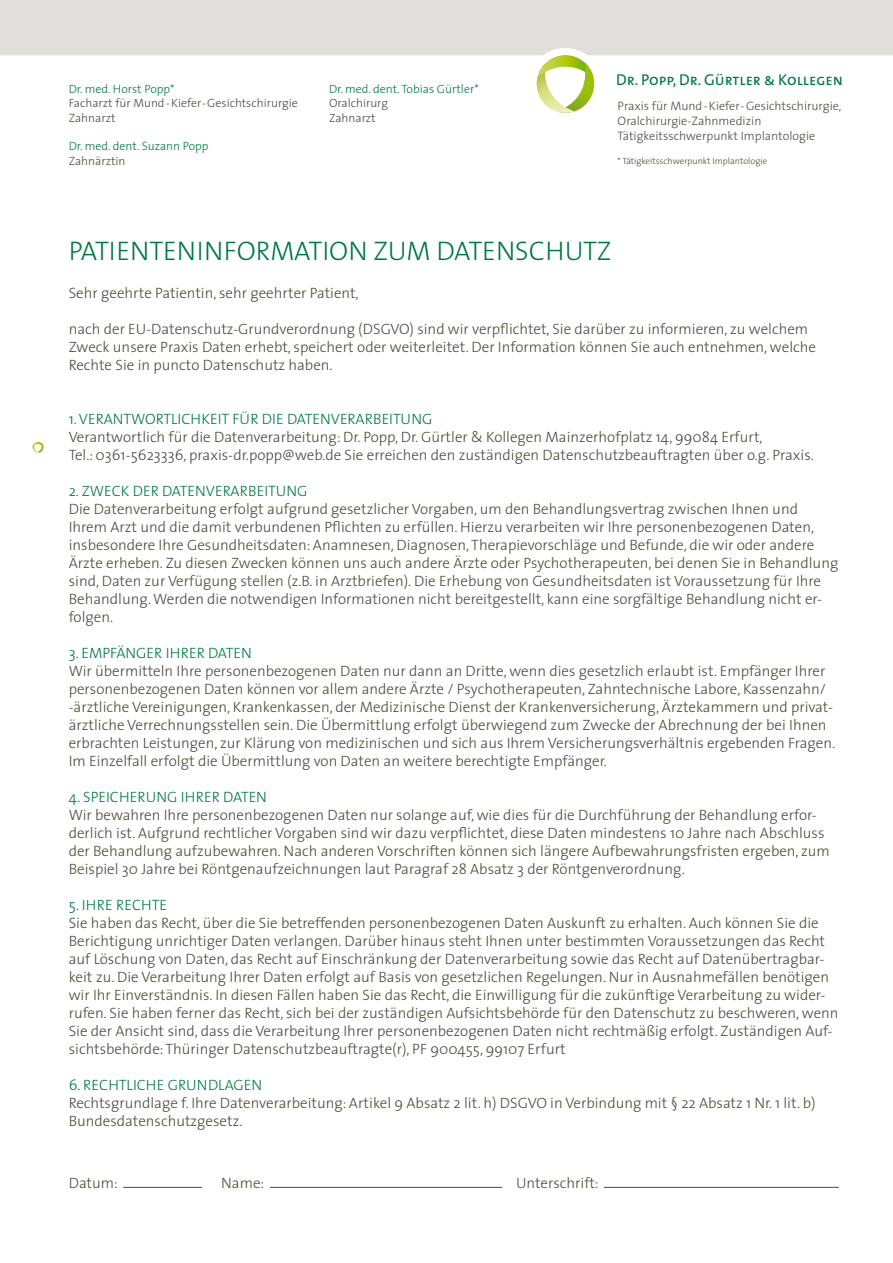
<style>
.page{position:relative;width:893px;height:1263px;background:#fff}
.page>*{position:absolute;margin:0;border:0;box-sizing:border-box;transform-origin:0 0}
.t1{font:300 27px "The Sans";color:#007844}
.t2{font:15.75px "The Sans Caps";color:#007844}
.t3{font:300 15px/18px "The Sans";color:#4d4c3b}
.t4{font:300 15px "The Sans";color:#007844}
.t5{font:300 12.3px/14.7px "The Sans";color:#4d4c3b}
.t6{font:300 12px/14.4px "The Sans";color:#4d4c3b}
.t7{font:300 12px "The Sans";color:#007844}
.t8{font:300 9px "The Sans";color:#4d4c3b}
</style>
<div class="page">
<svg style="left:33px;top:441px;width:11px;height:12px"></svg>
<svg style="left:537px;top:55px;width:60px;height:58px"></svg>
<div style="left:0;top:0;width:893px;height:55px;background:#e0dfdc"></div>
<hr style="left:123px;top:1187px;width:79px;height:1px;background:#4d4c3b">
<hr style="left:270px;top:1187px;width:232px;height:1px;background:#4d4c3b">
<hr style="left:604px;top:1187px;width:235px;height:1px;background:#4d4c3b">
<p class="t7" style="left:69px;top:81px;width:107px">Dr. med. Horst Popp*</p>
<p class="t6" style="left:69px;top:96px;width:231px">Facharzt für Mund- Kiefer-Gesichtschirurgie<br>Zahnarzt</p>
<p class="t7" style="left:69px;top:139px;width:141px">Dr. med. dent. Suzann Popp</p>
<p class="t6" style="left:69px;top:154px;width:58px">Zahnärztin</p>
<p class="t7" style="left:329px;top:81px;width:151px">Dr. med. dent. Tobias Gürtler*</p>
<p class="t6" style="left:329px;top:96px;width:61px">Oralchirurg<br>Zahnarzt</p>
<p class="t2" style="left:616px;top:70px;width:228px">Dr. Popp, Dr. Gürtler &amp; Kollegen</p>
<p class="t5" style="left:618px;top:99px;width:225px">Praxis für Mund-Kiefer- Gesichtschirurgie,<br>Oralchirurgie-Zahnmedizin<br>Tätigkeitsschwerpunkt Implantologie</p>
<p class="t8" style="left:618px;top:155px;width:151px">* Tätigkeitsschwerpunkt Implantologie</p>
<h1 class="t1" style="left:69px;top:233px;width:544px">PATIENTENINFORMATION zum DATENSCHUTZ</h1>
<p class="t3" style="left:69px;top:284px;width:291px">Sehr geehrte Patientin, sehr geehrter Patient,</p>
<p class="t3" style="left:69px;top:320px;width:749px">nach der EU-Datenschutz-Grundverordnung (DSGVO) sind wir verpflichtet, Sie darüber zu informieren, zu welchem<br>Zweck unsere Praxis Daten erhebt, speichert oder weiterleitet. Der Information können Sie auch entnehmen, welche<br>Rechte Sie in puncto Datenschutz haben.</p>
<p class="t4" style="left:69px;top:409px;width:365px">1. VERANTWORTLICHKEIT FÜR DIE DATENVERARBEITU NG</p>
<p class="t3" style="left:69px;top:428px;width:747px">Verantwortlich für die Datenverarbeitung: Dr. Popp, Dr. Gürtler &amp; Kollegen Mainzerhofplatz 14, 99084 Erfurt,<br>Tel.: 0361-5623336, praxis-dr.popp@web.de Sie erreichen den zuständigen Datenschutzbeauftragten über o.g. Praxis.</p>
<p class="t4" style="left:69px;top:481px;width:240px">2. ZWECK DER DATENVERARBEITU NG</p>
<p class="t3" style="left:69px;top:500px;width:771px">Die Datenverarbeitung erfolgt aufgrund gesetzlicher Vorgaben, um den Behandlungsvertrag zwischen Ihnen und Ihrem Arzt und die damit verbundenen Pflichten zu erfüllen. Hierzu verarbeiten wir Ihre personenbezogenen Daten, insbesondere Ihre Gesundheitsdaten: Anamnesen, Diagnosen, Therapievorschläge und Befunde, die wir oder andere Ärzte erheben. Zu diesen Zwecken können uns auch andere Ärzte oder Psychotherapeuten, bei denen Sie in Behandlung sind, Daten zur Verfügung stellen (z.B. in Arztbriefen). Die Erhebung von Gesundheitsdaten ist Voraussetzung für Ihre Behandlung. Werden die notwendigen Informationen nicht bereitgestellt, kann eine sorgfältige Behandlung nicht er&shy;folgen.</p>
<p class="t4" style="left:69px;top:643px;width:185px">3. EMPFÄNGER IHRER DATEN</p>
<p class="t3" style="left:69px;top:662px;width:768px">Wir übermitteln Ihre personenbezogenen Daten nur dann an Dritte, wenn dies gesetzlich erlaubt ist. Empfänger Ihrer personenbezogenen Daten können vor allem andere Ärzte / Psychotherapeuten, Zahntechnische Labore, Kassenzahn/ -ärztliche Vereinigungen, Krankenkassen, der Medizinische Dienst der Krankenversicherung, Ärztekammern und privat&shy;ärztliche Verrechnungsstellen sein. Die Übermittlung erfolgt überwiegend zum Zwecke der Abrechnung der bei Ihnen erbrachten Leistungen, zur Klärung von medizinischen und sich aus Ihrem Versicherungsverhältnis ergebenden Fragen.<br>Im Einzelfall erfolgt die Übermittlung von Daten an weitere berechtigte Empfänger.</p>
<p class="t4" style="left:69px;top:787px;width:200px">4. SPEICHERU NG IHRER DATEN</p>
<p class="t3" style="left:69px;top:806px;width:763px">Wir bewahren Ihre personenbezogenen Daten nur solange auf, wie dies für die Durchführung der Behandlung erfor&shy;derlich ist. Aufgrund rechtlicher Vorgaben sind wir dazu verpflichtet, diese Daten mindestens 10 Jahre nach Abschluss der Behandlung aufzubewahren. Nach anderen Vorschriften können sich längere Aufbewahrungsfristen ergeben, zum Beispiel 30 Jahre bei Röntgenaufzeichnungen laut Paragraf 28 Absatz 3 der Röntgenverordnung.</p>
<p class="t4" style="left:69px;top:895px;width:100px">5. IHRE RECHTE</p>
<p class="t3" style="left:69px;top:914px;width:771px">Sie haben das Recht, über die Sie betreffenden personenbezogenen Daten Auskunft zu erhalten. Auch können Sie die Berichtigung unrichtiger Daten verlangen. Darüber hinaus steht Ihnen unter bestimmten Voraussetzungen das Recht auf Löschung von Daten, das Recht auf Einschränkung der Datenverarbeitung sowie das Recht auf Datenübertragbar&shy;keit zu. Die Verarbeitung Ihrer Daten erfolgt auf Basis von gesetzlichen Regelungen. Nur in Ausnahmefällen benötigen wir Ihr Einverständnis. In diesen Fällen haben Sie das Recht, die Einwilligung für die zukünftige Verarbeitung zu wider&shy;rufen. Sie haben ferner das Recht, sich bei der zuständigen Aufsichtsbehörde für den Datenschutz zu beschweren, wenn Sie der Ansicht sind, dass die Verarbeitung Ihrer personenbezogenen Daten nicht rechtmäßig erfolgt. Zuständigen Auf&shy;sichtsbehörde: Thüringer Datenschutzbeauftragte(r), PF 900455, 99107 Erfurt</p>
<p class="t4" style="left:69px;top:1075px;width:195px">6. RECHTLICHE GRU NDLAGEN</p>
<p class="t3" style="left:69px;top:1094px;width:748px">Rechtsgrundlage f. Ihre Datenverarbeitung: Artikel 9 Absatz 2 lit. h) DSGVO in Verbindung mit § 22 Absatz 1 Nr. 1 lit. b)<br>Bundesdatenschutzgesetz.</p>
<p class="t3" style="left:69px;top:1174px;width:51px">Datum:</p>
<p class="t3" style="left:221px;top:1174px;width:45px">Name:</p>
<p class="t3" style="left:516px;top:1174px;width:84px">U nterschrift:</p>
</div>
